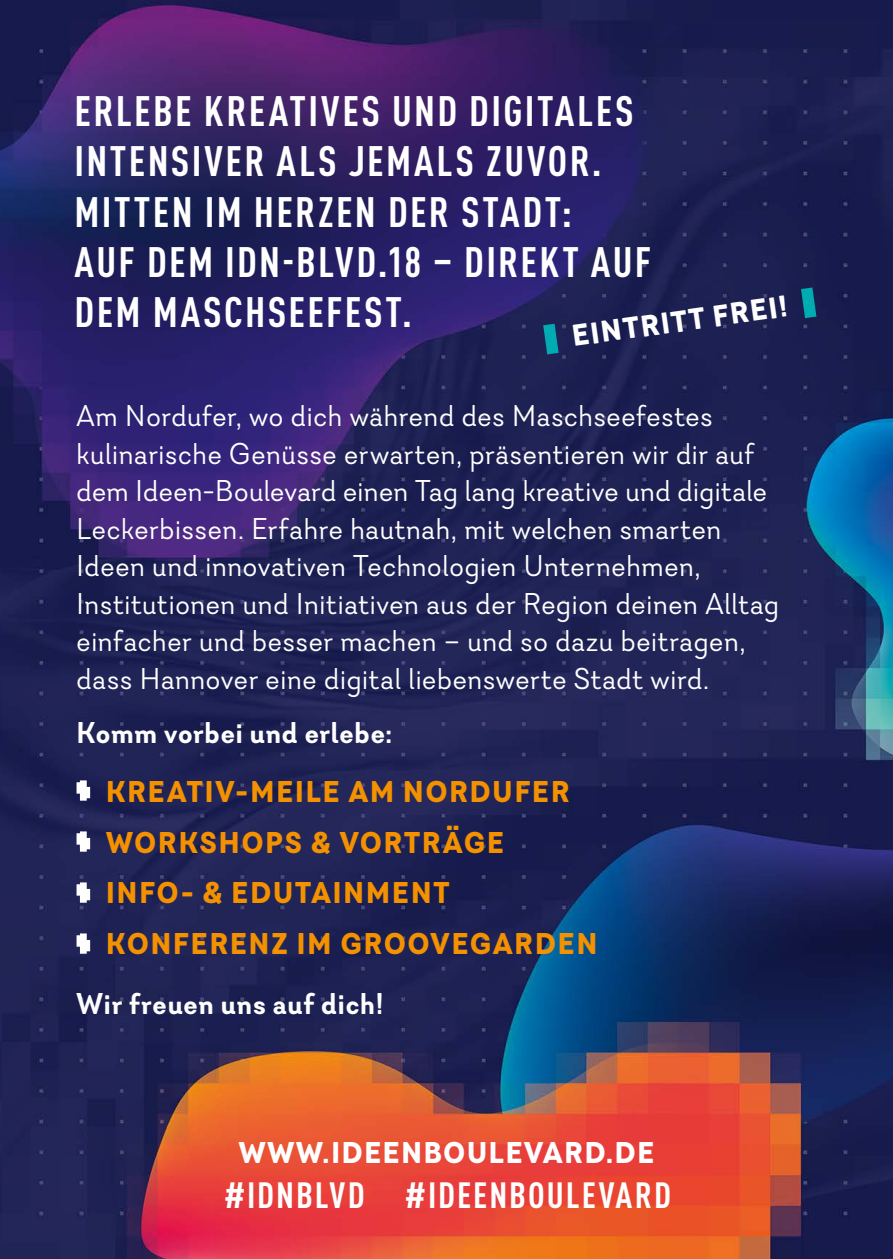
<style>
.page{position:relative;width:893px;height:1259px;background:#fff}
.page>*{position:absolute;margin:0;border:0;box-sizing:border-box;transform-origin:0 0}
.t1{font:700 condensed 42px/50.4px "DINOT";letter-spacing:.055em;color:#fff}
.t2{font:700 condensed 36px "DINOT";letter-spacing:.055em;color:#fff}
.t3{font:30px/37.5px "Javiera";letter-spacing:.025em;color:#fff}
.t4{font:900 30px/50.4px "Javiera";letter-spacing:.065em;color:#f39100}
.t5{font:700 30px "Javiera";letter-spacing:.025em;color:#fff}
.t6{font:900 30px "Javiera";letter-spacing:.06em;color:#fff}
</style>
<div class="page">
<img style="left:0;top:0;width:893px;height:1259px">
<svg style="left:77px;top:780px;width:13px;height:20px"></svg>
<svg style="left:77px;top:831px;width:13px;height:20px"></svg>
<svg style="left:77px;top:882px;width:13px;height:20px"></svg>
<svg style="left:77px;top:933px;width:13px;height:20px"></svg>
<svg style="left:543px;top:324px;width:16px;height:30px"></svg>
<svg style="left:801px;top:287px;width:15px;height:31px"></svg>
<h1 class="t1" style="left:75px;top:85px;width:578px">ERLEBE KREATIVES UND DIGITALES<br>INTENSIVER ALS JEMALS ZUVOR.<br>MITTEN IM HERZEN DER STADT:<br>AUF DEM IDN-BLVD.18 – DIREKT AUF<br>DEM MASCHSEEFEST.</h1>
<p class="t6" style="left:570px;top:317px;width:218px;rotate:-8deg">EINTRITT FREI!</p>
<p class="t3" style="left:77px;top:397px;width:704px">Am Nordufer, wo dich während des Maschseefestes kulinarische Genüsse erwarten, präsentieren wir dir auf dem Ideen-Boulevard einen Tag lang kreative und digitale Leckerbissen. Erfahre hautnah, mit welchen smarten Ideen und innovativen Technologien Unternehmen, Institutionen und Initiativen aus der Region deinen Alltag einfacher und besser machen – und so dazu beitragen, dass Hannover eine digital liebenswerte Stadt wird.</p>
<p class="t5" style="left:77px;top:714px;width:317px">Komm vorbei und erlebe:</p>
<p class="t4" style="left:106px;top:766px;width:492px">KREATIV-MEILE AM NORDUFER<br>WORKSHOPS &amp; VORTRÄGE<br>INFO- &amp; EDUTAINMENT<br>KONFERENZ IM GROOVEGARDEN</p>
<p class="t5" style="left:77px;top:985px;width:308px">Wir freuen uns auf dich!</p>
<p class="t6" style="left:239px;top:1133px;width:417px">WWW.IDEENBOULEVARD.DE</p>
<p class="t2" style="left:224px;top:1173px;width:449px">#IDNBLVD #IDEENBOULEVARD</p>
</div>
